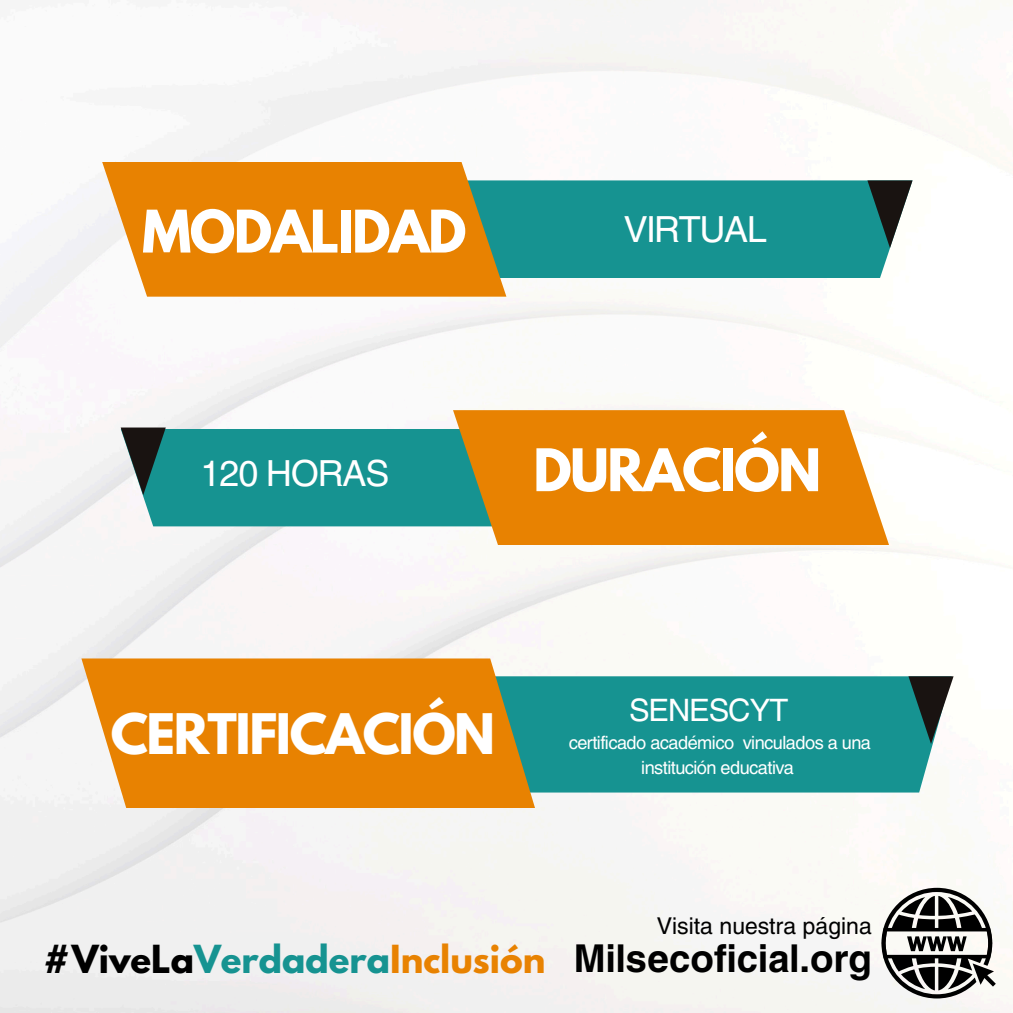
<style>
.page{position:relative;width:1013px;height:1013px;background:#fff}
.page>*{position:absolute;margin:0;border:0;box-sizing:border-box;transform-origin:0 0}
.t1{font:700 52px "League Spartan";letter-spacing:-.03em;color:#fff}
.t2{font:700 49.5px "League Spartan";letter-spacing:-.03em;color:#fff}
.t3{font:700 38px "Helios";color:#000}
.t4{font:35.62px "Helios";letter-spacing:-.03em;color:#fff}
.t5{font:700 34.25px "League Spartan";color:#169391}
.t6{font:30.62px "Helios";letter-spacing:-.03em;color:#fff}
.t7{font:22.88px "Helios";color:#000}
.t8{font:18.12px/24.4px "Helios";letter-spacing:-.03em;color:#fff;text-align:center}
.s1{color:#000}
.s2{color:#e88201}
</style>
<div class="page">
<div style="left:506px;top:180px;width:403px;height:98px;background:#169391"></div>
<svg style="left:102px;top:162px;width:404px;height:135px;background:#e08b18"></svg>
<svg style="left:867px;top:180px;width:45px;height:68px"></svg>
<div style="left:121px;top:429px;width:332px;height:97px;background:#169391"></div>
<svg style="left:453px;top:410px;width:436px;height:135px;background:#e18a16"></svg>
<svg style="left:121px;top:427px;width:45px;height:68px;background:#4c6968"></svg>
<div style="left:535px;top:676px;width:416px;height:116px;background:#169391"></div>
<svg style="left:81px;top:658px;width:454px;height:150px;background:#e08a16"></svg>
<svg style="left:908px;top:676px;width:45px;height:67px"></svg>
<svg style="left:881px;top:887px;width:114px;height:111px"></svg>
<h2 class="t1" style="left:142px;top:206px;width:326px">MODALIDAD</h2>
<h1 class="t4" style="left:624px;top:207px;width:145px">VIRTUAL</h1>
<h2 class="t4" style="left:200px;top:451px;width:190px">120 HORAS</h2>
<h1 class="t1" style="left:533px;top:444px;width:289px">DURACIÓN</h1>
<h4 class="t2" style="left:111px;top:709px;width:386px">CERTIFICACIÓN</h4>
<h1 class="t6" style="left:629px;top:690px;width:160px">SENESCYT</h1>
<h5 class="t8" style="left:569px;top:730px;width:304px">certificado académico vinculados a una institución educativa</h5>
<p class="t5" style="left:43px;top:941px;width:503px"><span class="s1">#ViveLa</span>Verdadera<span class="s2">Inclusión</span></p>
<h3 class="t7" style="left:657px;top:911px;width:216px">Visita nuestra página</h3>
<h3 class="t3" style="left:573px;top:934px;width:300px">Milsecoficial.org</h3>
</div>
